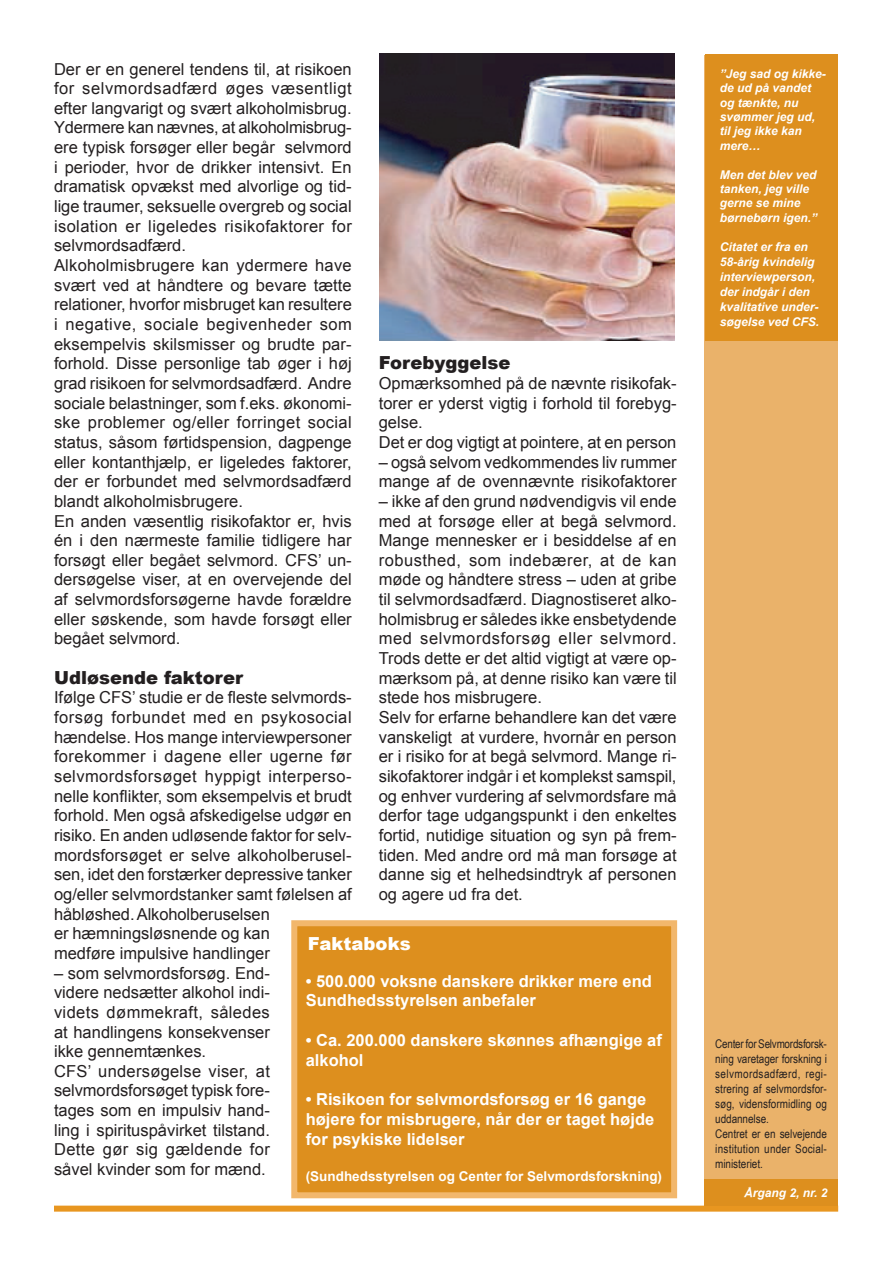
<style>
.page{position:relative;width:893px;height:1263px;background:#fff}
.page>*{position:absolute;margin:0;border:0;box-sizing:border-box;transform-origin:0 0}
.t1{font:900 18px "Arial";color:#231f20}
.t2{font:900 18px "Arial";color:#fff}
.t3{font:16.5px/19.6px "Arial";color:#231f20}
.t4{font:700 16.5px/19.8px "Arial";color:#fff}
.t5{font:700 13.5px "Arial";color:#fff}
.t6{font:italic 700 12px/14.4px "Arial";color:#fff}
.t7{font:12px/15px "Arial Narrow";color:#231f20}
</style>
<div class="page">
<div style="left:704px;top:55px;width:134px;height:1150px;background:#eab26a"></div>
<div style="left:54px;top:1205px;width:784px;height:6px;background:#e89620"></div>
<div style="left:704px;top:1179px;width:134px;height:26px;background:#dd8f1e"></div>
<img style="left:380px;top:54px;width:295px;height:287px">
<div style="left:705px;top:55px;width:133px;height:286px;background:#dd8f1e"></div>
<div style="left:294px;top:923px;width:380px;height:272px;background:#dd8f1e"></div>
<div style="left:291px;top:920px;width:386px;height:278px;border:6px solid #f2b76c"></div>
<p class="t3" style="left:54px;top:59px;width:299px">Der er en generel tendens til, at risikoen for selvmordsadfærd øges væsentligt efter langvarigt og svært alkoholmisbrug.<br>Ydermere kan nævnes, at alkoholmisbrug&shy;ere typisk forsøger eller begår selvmord i perioder, hvor de drikker intensivt. En dramatisk opvækst med alvorlige og tid&shy;lige traumer, seksuelle overgreb og social isolation er ligeledes risikofaktorer for selvmordsadfærd.<br>Alkoholmisbrugere kan ydermere have svært ved at håndtere og bevare tætte relationer, hvorfor misbruget kan resultere i negative, sociale begivenheder som eksempelvis skilsmisser og brudte par&shy;forhold. Disse personlige tab øger i høj grad risikoen for selvmordsadfærd. Andre sociale belastninger, som f.eks. økonomi&shy;ske problemer og/eller forringet social status, såsom førtidspension, dagpenge eller kontanthjælp, er ligeledes faktorer, der er forbundet med selvmordsadfærd blandt alkoholmisbrugere.<br>En anden væsentlig risikofaktor er, hvis én i den nærmeste familie tidligere har forsøgt eller begået selvmord. CFS’ un&shy;dersøgelse viser, at en overvejende del af selvmordsforsøgerne havde forældre eller søskende, som havde forsøgt eller begået selvmord.</p>
<p class="t1" style="left:54px;top:664px;width:191px">Udløsende faktorer</p>
<p class="t3" style="left:54px;top:688px;width:299px">Ifølge CFS’ studie er de fleste selvmords&shy;forsøg forbundet med en psykosocial hændelse. Hos mange interviewpersoner forekommer i dagene eller ugerne før selvmordsforsøget hyppigt interperso&shy;nelle konflikter, som eksempelvis et brudt forhold. Men også afskedigelse udgør en risiko. En anden udløsende faktor for selv&shy;mordsforsøget er selve alkoholberusel&shy;sen, idet den forstærker depressive tanker og/eller selvmordstanker samt følelsen af håbløshed. Alkoholberuselsen<br>er hæmningsløsnende og kan<br>medføre impulsive handlinger</p>
<p class="t3" style="left:54px;top:963px;width:218px">– som selvmordsforsøg. End&shy;videre nedsætter alkohol indi&shy;videts dømmekraft, således at handlingens konsekvenser ikke gennemtænkes.<br>CFS’ undersøgelse viser, at selvmordsforsøget typisk fore&shy;tages som en impulsiv hand&shy;ling i spirituspåvirket tilstand.<br>Dette gør sig gældende for såvel kvinder som for mænd.</p>
<p class="t1" style="left:379px;top:350px;width:133px">Forebyggelse</p>
<p class="t3" style="left:379px;top:373px;width:299px">Opmærksomhed på de nævnte risikofak&shy;torer er yderst vigtig i forhold til forebyg&shy;gelse.<br>Det er dog vigtigt at pointere, at en person</p>
<p class="t3" style="left:379px;top:452px;width:299px">– også selvom vedkommendes liv rummer mange af de ovennævnte risikofaktorer</p>
<p class="t3" style="left:379px;top:491px;width:299px">– ikke af den grund nødvendigvis vil ende med at forsøge eller at begå selvmord.<br>Mange mennesker er i besiddelse af en robusthed, som indebærer, at de kan møde og håndtere stress – uden at gribe til selvmordsadfærd. Diagnostiseret alko&shy;holmisbrug er således ikke ensbetydende med selvmordsforsøg eller selvmord.<br>Trods dette er det altid vigtigt at være op&shy;mærksom på, at denne risiko kan være til stede hos misbrugere.<br>Selv for erfarne behandlere kan det være vanskeligt at vurdere, hvornår en person er i risiko for at begå selvmord. Mange ri&shy;sikofaktorer indgår i et komplekst samspil, og enhver vurdering af selvmordsfare må derfor tage udgangspunkt i den enkeltes fortid, nutidige situation og syn på frem&shy;tiden. Med andre ord må man forsøge at danne sig et helhedsindtryk af personen og agere ud fra det.</p>
<p class="t2" style="left:308px;top:931px;width:104px">Faktaboks</p>
<p class="t4" style="left:306px;top:971px;width:348px">• 500.000 voksne danskere drikker mere end<br>Sundhedsstyrelsen anbefaler</p>
<p class="t4" style="left:306px;top:1031px;width:358px">• Ca. 200.000 danskere skønnes afhængige af alkohol</p>
<p class="t4" style="left:306px;top:1090px;width:350px">• Risikoen for selvmordsforsøg er 16 gange højere for misbrugere, når der er taget højde for psykiske lidelser</p>
<p class="t5" style="left:306px;top:1167px;width:358px">(Sundhedsstyrelsen og Center for Selvmordsforskning)</p>
<p class="t6" style="left:720px;top:67px;width:108px">”Jeg sad og kikke&shy;de ud på vandet og tænkte, nu svømmer jeg ud, til jeg ikke kan mere…</p>
<p class="t6" style="left:720px;top:168px;width:99px">Men det blev ved tanken, jeg ville gerne se mine børnebørn igen.”</p>
<p class="t6" style="left:720px;top:240px;width:101px;line-height:15px">Citatet er fra en<br>58-årig kvindelig interviewperson, der indgår i den kvalitative under&shy;søgelse ved CFS.</p>
<p class="t7" style="left:715px;top:1036px;width:113px">Center for Selvmordsforsk&shy;ning varetager forskning i selvmordsadfærd, regi&shy;strering af selvmordsfor&shy;søg, vidensformidling og uddannelse.<br>Centret er en selvejende institution under Social&shy;ministeriet.</p>
<p class="t6" style="left:744px;top:1186px;width:85px">Årgang 2, nr. 2</p>
</div>
